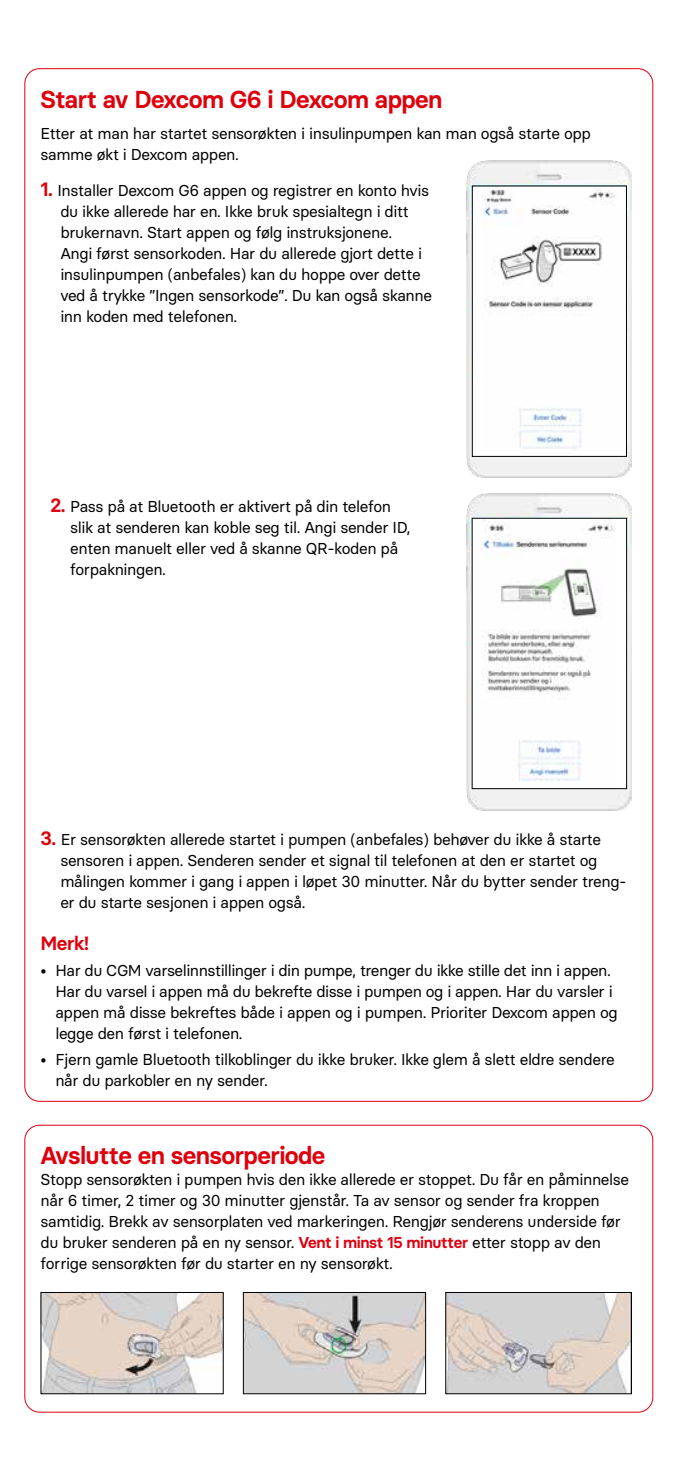
<style>
.page{position:relative;width:695px;height:1474px;background:#fff}
.page>*{position:absolute;margin:0;border:0;box-sizing:border-box;transform-origin:0 0}
.t1{font:600 24.5px "Basier Circle";letter-spacing:-.025em;color:#de000c}
.t2{font:600 19.25px "Basier Circle";color:#de000c}
.t3{font:15.75px/21px "Basier Circle";letter-spacing:-.025em;color:#000}
.s1{font-weight:600;font-size:19.25px;color:#de000c}
.s2{font-weight:600;color:#de000f}
</style>
<div class="page">
<img style="left:42px;top:1293px;width:180px;height:99px">
<div style="left:40px;top:1291px;width:184px;height:103px;border:1px solid #000"></div>
<img style="left:245px;top:1293px;width:179px;height:99px">
<div style="left:243px;top:1291px;width:183px;height:103px;border:1px solid #000"></div>
<img style="left:447px;top:1293px;width:182px;height:99px">
<div style="left:445px;top:1291px;width:186px;height:103px;border:1px solid #000"></div>
<img style="left:466px;top:160px;width:165px;height:318px">
<div style="left:472px;top:186px;width:154px;height:270px;background:#fff"></div>
<img style="left:482px;top:188px;width:134px;height:261px">
<div style="left:472px;top:186px;width:154px;height:270px;border:1px solid #000"></div>
<img style="left:466px;top:493px;width:165px;height:317px">
<div style="left:472px;top:518px;width:154px;height:270px;background:#fff"></div>
<img style="left:481px;top:520px;width:134px;height:261px">
<h1 class="t1" style="left:40px;top:84px;width:403px">Start av Dexcom G6 i Dexcom appen</h1>
<p class="t3" style="left:40px;top:122px;width:552px">Etter at man har startet sensorøkten i insulinpumpen kan man også starte opp samme økt i Dexcom appen.</p>
<p class="t3" style="left:60px;top:179px;width:373px;text-indent:-20px"><span class="s1">1.</span> Installer Dexcom G6 appen og registrer en konto hvis du ikke allerede har en. Ikke bruk spesialtegn i ditt brukernavn. Start appen og følg instruksjonene.<br>Angi først sensorkoden. Har du allerede gjort dette i insulinpumpen (anbefales) kan du hoppe over dette ved å trykke ”Ingen sensorkode”. Du kan også skanne inn koden med telefonen.</p>
<p class="t3" style="left:70px;top:495px;width:342px;text-indent:-20px"><span class="s1">2.</span> Pass på at Bluetooth er aktivert på din telefon slik at senderen kan koble seg til. Angi sender ID, enten manuelt eller ved å skanne QR-koden på forpakningen.</p>
<p class="t3" style="left:60px;top:828px;width:567px;text-indent:-20px"><span class="s1">3.</span> Er sensorøkten allerede startet i pumpen (anbefales) behøver du ikke å starte sensoren i appen. Senderen sender et signal til telefonen at den er startet og målingen kommer i gang i appen i løpet 30 minutter. Når du bytter sender treng&shy;er du starte sesjonen i appen også.</p>
<p class="t2" style="left:40px;top:931px;width:50px">Merk!</p>
<p class="t3" style="left:55px;top:959px;width:564px;text-indent:-15px">• Har du CGM varselinnstillinger i din pumpe, trenger du ikke stille det inn i appen.<br>Har du varsel i appen må du bekrefte disse i pumpen og i appen. Har du varsler i appen må disse bekreftes både i appen og i pumpen. Prioriter Dexcom appen og legge den først i telefonen.</p>
<p class="t3" style="left:55px;top:1048px;width:561px;text-indent:-15px">• Fjern gamle Bluetooth tilkoblinger du ikke bruker. Ikke glem å slett eldre sendere når du parkobler en ny sender.</p>
<h1 class="t1" style="left:40px;top:1139px;width:286px">Avslutte en sensorperiode</h1>
<p class="t3" style="left:40px;top:1168px;width:590px">Stopp sensorøkten i pumpen hvis den ikke allerede er stoppet. Du får en påminnelse når 6 timer, 2 timer og 30 minutter gjenstår. Ta av sensor og sender fra kroppen samtidig. Brekk av sensorplaten ved markeringen. Rengjør senderens underside før du bruker senderen på en ny sensor. <span class="s2">Vent i minst 15 minutter</span> etter stopp av den forrige sensorøkten før du starter en ny sensorøkt.</p>
</div>
